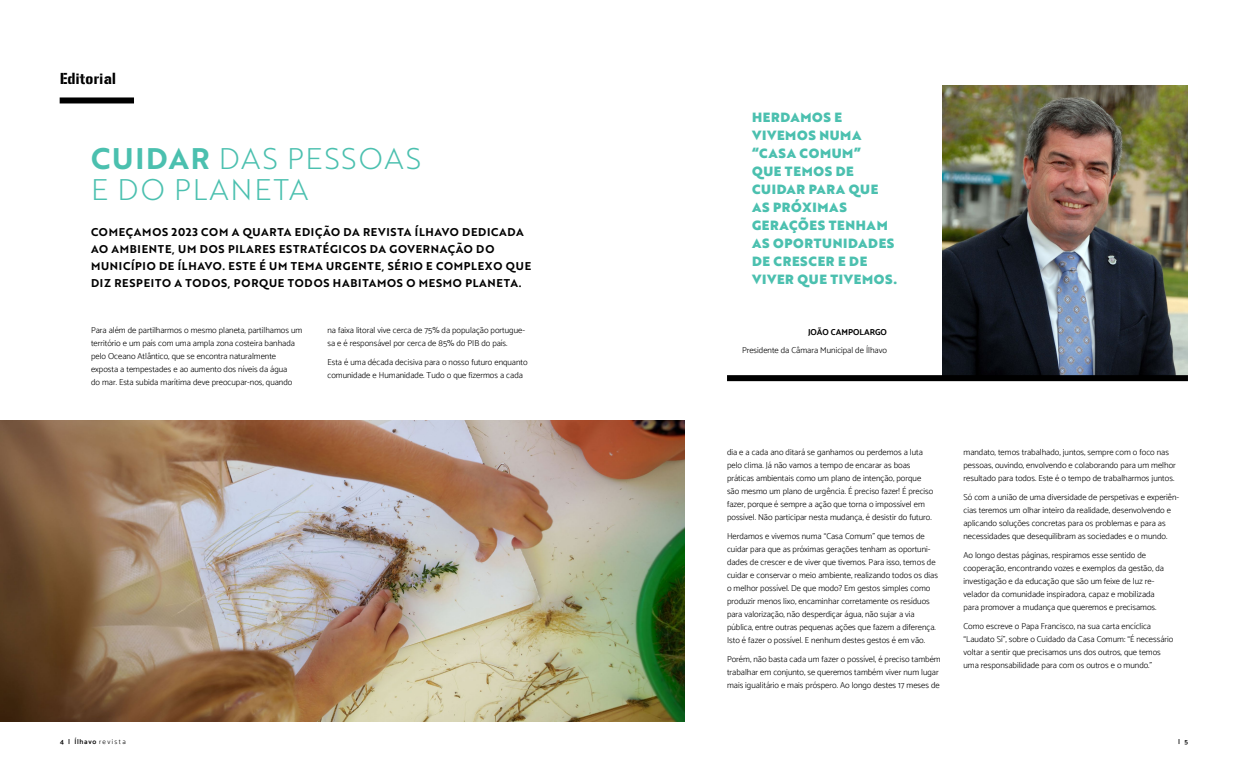
<style>
.page{position:relative;width:1248px;height:766px;background:#fff}
.page>*{position:absolute;margin:0;border:0;box-sizing:border-box;transform-origin:0 0}
.t1{font:29px/31px "Brother 1816 Light";letter-spacing:.065em;color:#4bc0af}
.t2{font:14px "Gunplay";letter-spacing:.025em;color:#000}
.t3{font:13px/18px "Brother 1816 Black";letter-spacing:.05em;color:#4bc0af}
.t4{font:11px/17px "Brother 1816 Bold";letter-spacing:.065em;color:#000}
.t5{font:300 8.6px/13px "Catamaran";color:#000}
.t6{font:700 8.6px "Catamaran";color:#000}
.t7{font:600 7px "Catamaran";letter-spacing:.1em;color:#000}
.s1{font-family:"Brother 1816 Bold"}
.s2{font-weight:300}
</style>
<div class="page">
<div style="left:60px;top:97px;width:74px;height:6px;background:#000"></div>
<img style="left:942px;top:85px;width:245px;height:290px">
<div style="left:727px;top:375px;width:460px;height:6px;background:#000"></div>
<img style="left:0;top:420px;width:684px;height:301px">
<h2 class="t2" style="left:60px;top:71px;width:57px">Editorial</h2>
<h1 class="t1" style="left:91px;top:141px;width:331px"><span class="s1">CUIDAR</span> DAS PESSOAS<br>E DO PLANETA</h1>
<p class="t4" style="left:91px;top:223px;width:441px">COMEÇAMOS 2023 COM A QUARTA EDIÇÃO DA REVISTA ÍLHAVO DEDICADA AO AMBIENTE, UM DOS PILARES ESTRATÉGICOS DA GOVERNAÇÃO DO MUNICÍPIO DE ÍLHAVO. ESTE É UM TEMA URGENTE, SÉRIO E COMPLEXO QUE DIZ RESPEITO A TODOS, PORQUE TODOS HABITAMOS O MESMO PLANETA.</p>
<p class="t5" style="left:91px;top:323px;width:213px">Para além de partilharmos o mesmo planeta, partilhamos um território e um país com uma ampla zona costeira banhada pelo Oceano Atlântico, que se encontra naturalmente exposta a tempestades e ao aumento dos níveis da água<br>do mar. Esta subida marítima deve preocupar-nos, quando</p>
<p class="t5" style="left:327px;top:323px;width:199px">na faixa litoral vive cerca de 75% da população portugue&shy;sa e é responsável por cerca de 85% do PIB do país.</p>
<p class="t5" style="left:327px;top:355px;width:202px">Esta é uma década decisiva para o nosso futuro enquanto comunidade e Humanidade. Tudo o que fizermos a cada</p>
<h3 class="t3" style="left:752px;top:107px;width:146px">HERDAMOS E<br>VIVEMOS NUMA “CASA COMUM”<br>QUE TEMOS DE<br>CUIDAR PARA QUE<br>AS PRÓXIMAS<br>GERAÇÕES TENHAM<br>AS OPORTUNIDADES<br>DE CRESCER E DE<br>VIVER QUE TIVEMOS.</h3>
<p class="t6" style="left:808px;top:326px;width:80px">JOÃO CAMPOLARGO</p>
<p class="t5" style="left:742px;top:343px;width:146px">Presidente da Câmara Municipal de Ílhavo</p>
<p class="t5" style="left:727px;top:445px;width:208px">dia e a cada ano ditará se ganhamos ou perdemos a luta pelo clima. Já não vamos a tempo de encarar as boas práticas ambientais como um plano de intenção, porque são mesmo um plano de urgência. É preciso fazer! É preciso fazer, porque é sempre a ação que torna o impossível em possível. Não participar nesta mudança, é desistir do futuro.</p>
<p class="t5" style="left:727px;top:529px;width:212px">Herdamos e vivemos numa “Casa Comum” que temos de cuidar para que as próximas gerações tenham as oportuni&shy;dades de crescer e de viver que tivemos. Para isso, temos de cuidar e conservar o meio ambiente, realizando todos os dias o melhor possível. De que modo? Em gestos simples como produzir menos lixo, encaminhar corretamente os resíduos para valorização, não desperdiçar água, não sujar a via pública, entre outras pequenas ações que fazem a diferença.<br>Isto é fazer o possível. E nenhum destes gestos é em vão.</p>
<p class="t5" style="left:727px;top:652px;width:215px">Porém, não basta cada um fazer o possível, é preciso também trabalhar em conjunto, se queremos também viver num lugar mais igualitário e mais próspero. Ao longo destes 17 meses de</p>
<p class="t5" style="left:963px;top:445px;width:214px">mandato, temos trabalhado, juntos, sempre com o foco nas pessoas, ouvindo, envolvendo e colaborando para um melhor resultado para todos. Este é o tempo de trabalharmos juntos.</p>
<p class="t5" style="left:963px;top:490px;width:217px">Só com a união de uma diversidade de perspetivas e experiên&shy;cias teremos um olhar inteiro da realidade, desenvolvendo e aplicando soluções concretas para os problemas e para as necessidades que desequilibram as sociedades e o mundo.</p>
<p class="t5" style="left:963px;top:548px;width:202px">Ao longo destas páginas, respiramos esse sentido de cooperação, encontrando vozes e exemplos da gestão, da investigação e da educação que são um feixe de luz re&shy;velador da comunidade inspiradora, capaz e mobilizada para promover a mudança que queremos e precisamos.</p>
<p class="t5" style="left:963px;top:619px;width:211px">Como escreve o Papa Francisco, na sua carta encíclica “Laudato Sí”, sobre o Cuidado da Casa Comum: “É necessário voltar a sentir que precisamos uns dos outros, que temos uma responsabilidade para com os outros e o mundo.”</p>
<p class="t7" style="left:60px;top:737px;width:67px">4 | Ílhavo <span class="s2">revista</span></p>
<p class="t7" style="left:1177px;top:737px;width:11px">| 5</p>
</div>
